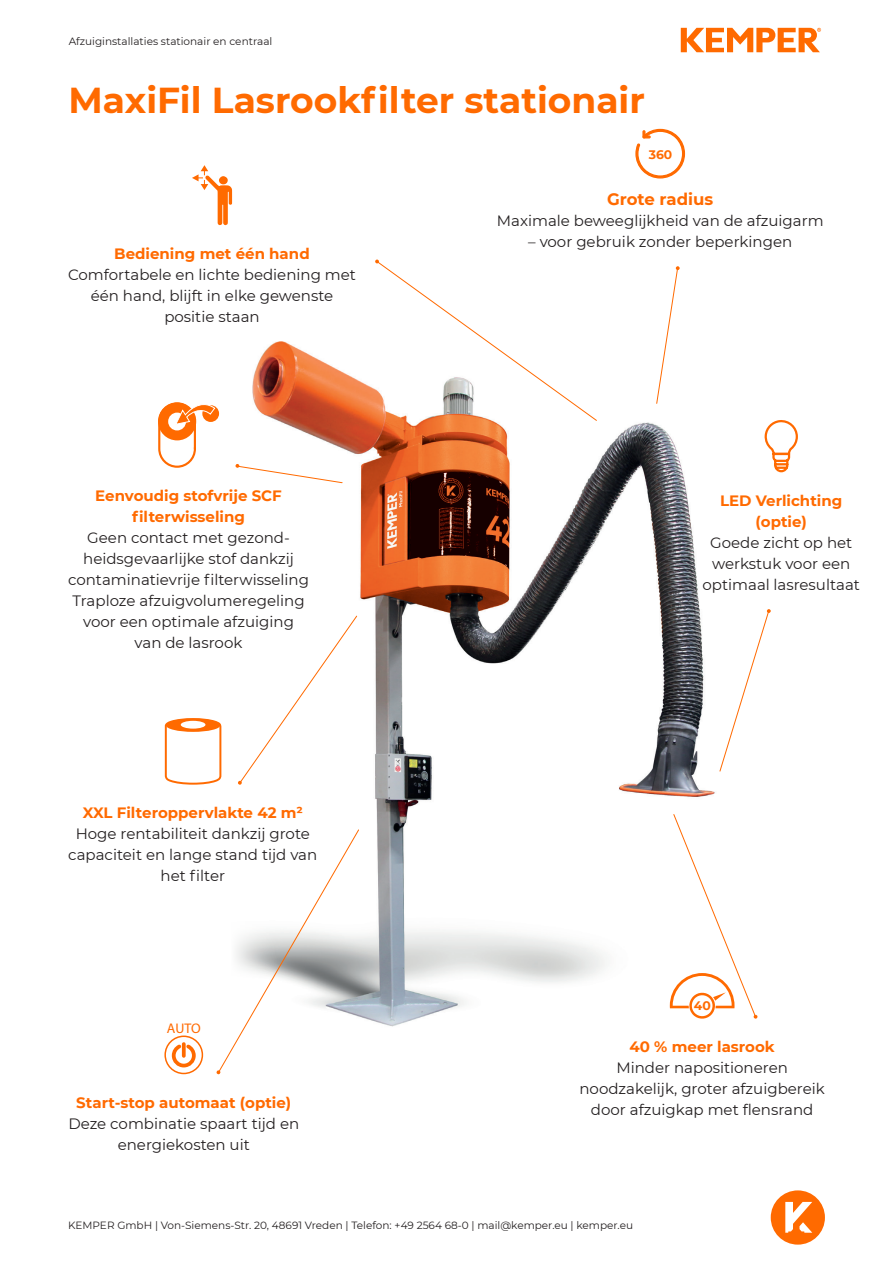
<style>
.page{position:relative;width:893px;height:1263px;background:#fff}
.page>*{position:absolute;margin:0;border:0;box-sizing:border-box;transform-origin:0 0}
.t1{font:700 36px "Montserrat";color:#ff6a00}
.t2{font:700 16.5px "Montserrat";color:#ff6a00}
.t3{font:15px/21px "Montserrat";color:#231f20;text-align:center}
.t4{font:700 15px/21px "Montserrat";color:#ff6a00;text-align:center}
.t5{font:13.95px "Myriad Pro";color:#ff6a00}
.t6{font:700 12.3px "Montserrat";color:#ff6a00}
.t7{font:10.5px "Montserrat";color:#231f20}
.s1{font-size:14.1px}
</style>
<div class="page">
<svg style="left:771px;top:1190px;width:54px;height:54px"></svg>
<svg style="left:681px;top:28px;width:140px;height:24px"></svg>
<img style="left:252px;top:341px;width:469px;height:686px">
<svg style="left:238px;top:616px;width:119px;height:169px"></svg>
<svg style="left:235px;top:464px;width:108px;height:19px"></svg>
<svg style="left:375px;top:260px;width:222px;height:161px"></svg>
<svg style="left:192px;top:165px;width:40px;height:60px"></svg>
<svg style="left:170px;top:1044px;width:28px;height:25px"></svg>
<div style="left:164px;top:1035px;width:39px;height:39px;border:2px solid #ff6a00;border-radius:50%"></div>
<svg style="left:216px;top:829px;width:143px;height:245px"></svg>
<svg style="left:719px;top:609px;width:52px;height:162px"></svg>
<svg style="left:164px;top:718px;width:58px;height:67px"></svg>
<div style="left:166px;top:719px;width:54px;height:13px;background:#ff6a00;border-radius:50%"></div>
<div style="left:181px;top:721px;width:24px;height:8px;background:#fff;border-radius:50%"></div>
<div style="left:202px;top:405px;width:17px;height:17px;background:#ff6a00;border-radius:50%"></div>
<svg style="left:158px;top:402px;width:57px;height:66px"></svg>
<svg style="left:656px;top:266px;width:24px;height:138px"></svg>
<svg style="left:764px;top:420px;width:34px;height:53px"></svg>
<svg style="left:670px;top:814px;width:88px;height:206px"></svg>
<svg style="left:635px;top:128px;width:51px;height:51px"></svg>
<p class="t7" style="left:69px;top:34px;width:205px">Afzuiginstallaties stationair en centraal</p>
<h1 class="t1" style="left:68px;top:74px;width:578px">MaxiFil Lasrookfilter stationair</h1>
<p class="t4" style="left:114px;top:242px;width:197px">Bediening met één hand</p>
<p class="t3" style="left:68px;top:263px;width:289px">Comfortabele en lichte bediening met één hand, blijft in elke gewenste positie staan</p>
<p class="t4" style="left:95px;top:485px;width:188px">Eenvoudig stofvrije SCF filterwisseling</p>
<p class="t3" style="left:68px;top:527px;width:242px">Geen contact met gezond&shy;heidsgevaarlijke stof dankzij contaminatievrije filterwisseling<br>Traploze afzuigvolumeregeling voor een optimale afzuiging van de lasrook</p>
<p class="t4" style="left:83px;top:802px;width:222px">XXL Filteroppervlakte 42 m²</p>
<p class="t3" style="left:68px;top:823px;width:250px">Hoge rentabiliteit dankzij grote capaciteit en lange stand tijd van het filter</p>
<p class="t5" style="left:167px;top:1020px;width:36px"><span class="s1">A</span>UTO</p>
<p class="t4" style="left:76px;top:1091px;width:216px">Start-stop automaat (optie)</p>
<p class="t3" style="left:68px;top:1112px;width:232px">Deze combinatie spaart tijd en energiekosten uit</p>
<p class="t6" style="left:649px;top:146px;width:25px">360</p>
<p class="t2" style="left:607px;top:187px;width:108px">Grote radius</p>
<p class="t3" style="left:497px;top:210px;width:328px">Maximale beweeglijkheid van de afzuigarm</p>
<p class="t3" style="left:528px;top:231px;width:265px">– voor gebruik zonder beperkingen</p>
<p class="t4" style="left:720px;top:489px;width:124px">LED Verlichting (optie)</p>
<p class="t3" style="left:702px;top:532px;width:159px">Goede zicht op het werkstuk voor een optimaal lasresultaat</p>
<p class="t6" style="left:694px;top:997px;width:18px">40</p>
<p class="t4" style="left:629px;top:1036px;width:147px">40 % meer lasrook</p>
<p class="t3" style="left:579px;top:1057px;width:247px">Minder napositioneren noodzakelijk, groter afzuigbereik door afzuigkap met flensrand</p>
<p class="t7" style="left:68px;top:1218px;width:567px">KEMPER GmbH | Von-Siemens-Str. 20, 48691 Vreden | Telefon: +49 2564 68-0 | mail@kemper.eu | kemper.eu</p>
</div>
